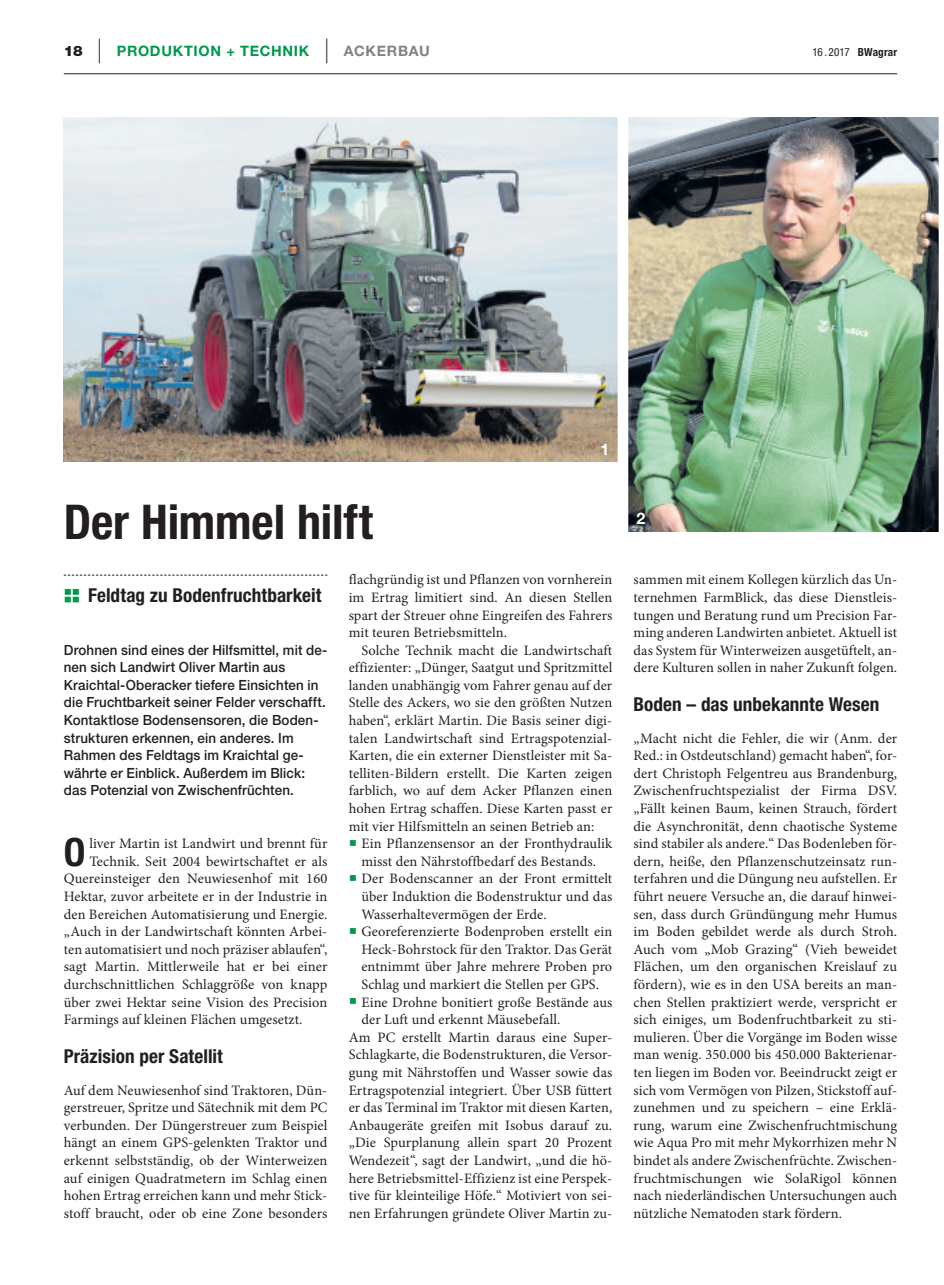
<style>
.page{position:relative;width:944px;height:1285px;background:#fff}
.page>*{position:absolute;margin:0;border:0;box-sizing:border-box;transform-origin:0 0}
.BWA_Head{font:700 condensed 48px "Helvetica Neue LT Std";letter-spacing:-.005em;color:#231f20}
.BWA_Grund_Initial_2z{font:700 condensed 39px "Helvetica Neue LT Std";color:#231f20}
.BWA_Zwischentitel{font:700 condensed 19.2px "Helvetica Neue LT Std";letter-spacing:.005em;color:#231f20}
.BWA_Unterzeile{font:700 condensed 19.2px "Helvetica Neue LT Std";letter-spacing:.005em;color:#231f20}
.x_Bildziffer{font:700 16.05px "Helvetica Neue LT Std";color:#fff}
.BWA_Grund_ohne_Einzu{font:14.4px/17.5px "Minion Pro";letter-spacing:.005em;color:#231f20;text-align:justify}
.BWA_Grund_mit_Einzug{font:14.4px/17.5px "Minion Pro";letter-spacing:.005em;color:#231f20;text-align:justify}
.BWA_Grund_Initial_2z-2{font:14.4px "Minion Pro";letter-spacing:.005em;color:#231f20}
.x_Seitenzahl_linke_S{font:700 14.4px "Helvetica Neue LT Std";letter-spacing:.05em;color:#00984a}
.BWA_Vorspann{font:500 14.1px/17.5px "Helvetica Neue LT Std";letter-spacing:.01em;color:#231f20;scale:.95 1}
.t1{font:condensed 11.25px "Helvetica Neue LT Std";letter-spacing:-.005em;color:#231f20}
.s1{font-weight:900;color:#231f20}
.s2{font-weight:100;font-size:24.6px;color:#231f20}
.s3{color:#808285}
.s4{font-weight:700}
.s5{font-weight:900;font-stretch:normal;font-size:24px;color:#00984a}
.s6{font-size:19.95px;color:#00984a}
</style>
<div class="page">
<hr style="left:64px;top:73px;width:833px;height:1px;background:#231f20">
<svg style="left:64px;top:574px;width:263px;height:1px"></svg>
<svg style="left:65px;top:588px;width:14px;height:14px"></svg>
<img style="left:628px;top:117px;width:311px;height:414px">
<img style="left:64px;top:117px;width:554px;height:344px">
<p class="x_Seitenzahl_linke_S" style="left:64px;top:42px;width:367px"><span class="s1">18</span> <span class="s2">|</span> PRODUKTION + TECHNIK <span class="s2">|</span> <span class="s3">ACKERBAU</span></p>
<p class="t1" style="left:812px;top:46px;width:86px">16 . 2017 <span class="s4">BWagrar</span></p>
<p class="x_Bildziffer" style="left:600px;top:439px;width:10px">1</p>
<p class="BWA_Head" style="left:64px;top:492px;width:311px">Der Himmel hilft</p>
<p class="x_Bildziffer" style="left:637px;top:508px;width:10px">2</p>
<p class="BWA_Unterzeile" style="left:64px;top:583px;width:259px"><span class="s5">::</span> Feldtag zu Bodenfruchtbarkeit</p>
<p class="BWA_Vorspann" style="left:64px;top:640px;width:279px">Drohnen sind eines der Hilfsmittel, mit de&shy;nen sich Landwirt Oliver Martin aus Kraichtal-Oberacker tiefere Einsichten in die Fruchtbarkeit seiner Felder verschafft.<br>Kontaktlose Bodensensoren, die Boden&shy;strukturen erkennen, ein anderes. Im Rahmen des Feldtags im Kraichtal ge&shy;währte er Einblick. Außerdem im Blick: das Potenzial von Zwischenfrüchten.</p>
<p class="BWA_Grund_Initial_2z" style="left:64px;top:828px;width:23px">O</p>
<p class="BWA_Grund_Initial_2z-2" style="left:89px;top:833px;width:240px">liver Martin ist Landwirt und brennt für</p>
<p class="BWA_Grund_Initial_2z-2" style="left:89px;top:851px;width:240px">Technik. Seit 2004 bewirtschaftet er als</p>
<p class="BWA_Grund_Initial_2z-2" style="left:64px;top:869px;width:265px">Quereinsteiger den Neuwiesenhof mit 160</p>
<p class="BWA_Grund_Initial_2z-2" style="left:64px;top:886px;width:265px">Hektar, zuvor arbeitete er in der Industrie in</p>
<p class="BWA_Grund_Initial_2z-2" style="left:64px;top:904px;width:265px">den Bereichen Automatisierung und Energie.</p>
<p class="BWA_Grund_Initial_2z-2" style="left:64px;top:921px;width:265px">„Auch in der Landwirtschaft könnten Arbei-</p>
<p class="BWA_Grund_Initial_2z-2" style="left:64px;top:939px;width:265px">ten automatisiert und noch präziser ablaufen“,</p>
<p class="BWA_Grund_Initial_2z-2" style="left:64px;top:957px;width:265px">sagt Martin. Mittlerweile hat er bei einer</p>
<p class="BWA_Grund_Initial_2z-2" style="left:64px;top:974px;width:265px">durchschnittlichen Schlaggröße von knapp</p>
<p class="BWA_Grund_Initial_2z-2" style="left:64px;top:992px;width:265px">über zwei Hektar seine Vision des Precision</p>
<p class="BWA_Grund_Initial_2z-2" style="left:64px;top:1009px;width:240px">Farmings auf kleinen Flächen umgesetzt.</p>
<p class="BWA_Zwischentitel" style="left:64px;top:1043px;width:161px">Präzision per Satellit</p>
<p class="BWA_Grund_ohne_Einzu" style="left:64px;top:1081px;width:265px">Auf dem Neuwiesenhof sind Traktoren, Dün&shy;gerstreuer, Spritze und Sätechnik mit dem PC verbunden. Der Düngerstreuer zum Beispiel hängt an einem GPS-gelenkten Traktor und erkennt selbstständig, ob der Winterweizen auf einigen Quadratmetern im Schlag einen hohen Ertrag erreichen kann und mehr Stick&shy;stoff braucht, oder ob eine Zone besonders</p>
<p class="BWA_Grund_ohne_Einzu" style="left:349px;top:571px;width:265px">flachgründig ist und Pflanzen von vornherein im Ertrag limitiert sind. An diesen Stellen spart der Streuer ohne Eingreifen des Fahrers mit teuren Betriebsmitteln.</p>
<p class="BWA_Grund_mit_Einzug" style="left:349px;top:641px;width:265px;text-indent:13px">Solche Technik macht die Landwirtschaft effizienter: „Dünger, Saatgut und Spritzmittel landen unabhängig vom Fahrer genau auf der Stelle des Ackers, wo sie den größten Nutzen haben“, erklärt Martin. Die Basis seiner digi&shy;talen Landwirtschaft sind Ertragspotenzial-Karten, die ein externer Dienstleister mit Sa&shy;telliten-Bildern erstellt. Die Karten zeigen farblich, wo auf dem Acker Pflanzen einen hohen Ertrag schaffen. Diese Karten passt er mit vier Hilfsmitteln an seinen Betrieb an:</p>
<p class="BWA_Grund_ohne_Einzu" style="left:349px;top:834px;width:265px;text-align:center"><span class="s6">■</span> Ein Pflanzensensor an der Fronthydraulik misst den Nährstoffbedarf des Bestands.</p>
<p class="BWA_Grund_ohne_Einzu" style="left:361px;top:870px;width:252px;text-indent:-13px"><span class="s6">■</span> Der Bodenscanner an der Front ermittelt über Induktion die Bodenstruktur und das Wasserhaltevermögen der Erde.</p>
<p class="BWA_Grund_ohne_Einzu" style="left:361px;top:922px;width:252px;text-indent:-13px"><span class="s6">■</span> Georeferenzierte Bodenproben erstellt ein Heck-Bohrstock für den Traktor. Das Gerät entnimmt über Jahre mehrere Proben pro Schlag und markiert die Stellen per GPS.</p>
<p class="BWA_Grund_ohne_Einzu" style="left:361px;top:993px;width:252px;text-indent:-13px"><span class="s6">■</span> Eine Drohne bonitiert große Bestände aus der Luft und erkennt Mäusebefall.</p>
<p class="BWA_Grund_ohne_Einzu" style="left:349px;top:1028px;width:265px">Am PC erstellt Martin daraus eine Super-Schlagkarte, die Bodenstrukturen, die Versor&shy;gung mit Nährstoffen und Wasser sowie das Ertragspotenzial integriert. Über USB füttert er das Terminal im Traktor mit diesen Karten, Anbaugeräte greifen mit Isobus darauf zu. „Die Spurplanung allein spart 20 Prozent Wendezeit“, sagt der Landwirt, „und die hö&shy;here Betriebsmittel-Effizienz ist eine Perspek&shy;tive für kleinteilige Höfe.“ Motiviert von sei&shy;nen Erfahrungen gründete Oliver Martin zu-</p>
<p class="BWA_Grund_ohne_Einzu" style="left:634px;top:571px;width:265px">sammen mit einem Kollegen kürzlich das Un&shy;ternehmen FarmBlick, das diese Dienstleis&shy;tungen und Beratung rund um Precision Far&shy;ming anderen Landwirten anbietet. Aktuell ist das System für Winterweizen ausgetüftelt, an&shy;dere Kulturen sollen in naher Zukunft folgen.</p>
<p class="BWA_Zwischentitel" style="left:634px;top:692px;width:247px">Boden – das unbekannte Wesen</p>
<p class="BWA_Grund_ohne_Einzu" style="left:634px;top:729px;width:265px">„Macht nicht die Fehler, die wir (Anm. der Red.: in Ostdeutschland) gemacht haben“, for&shy;dert Christoph Felgentreu aus Brandenburg, Zwischenfruchtspezialist der Firma DSV. „Fällt keinen Baum, keinen Strauch, fördert die Asynchronität, denn chaotische Systeme sind stabiler als andere.“ Das Bodenleben för&shy;dern, heiße, den Pflanzenschutzeinsatz run&shy;terfahren und die Düngung neu aufstellen. Er führt neuere Versuche an, die darauf hinwei&shy;sen, dass durch Gründüngung mehr Humus im Boden gebildet werde als durch Stroh.<br>Auch vom „Mob Grazing“ (Vieh beweidet Flächen, um den organischen Kreislauf zu fördern), wie es in den USA bereits an man&shy;chen Stellen praktiziert werde, verspricht er sich einiges, um Bodenfruchtbarkeit zu sti&shy;mulieren. Über die Vorgänge im Boden wisse man wenig. 350.000 bis 450.000 Bakterienar&shy;ten liegen im Boden vor. Beeindruckt zeigt er sich vom Vermögen von Pilzen, Stickstoff auf&shy;zunehmen und zu speichern – eine Erklä&shy;rung, warum eine Zwischenfruchtmischung wie Aqua Pro mit mehr Mykorrhizen mehr N bindet als andere Zwischenfrüchte. Zwischen&shy;fruchtmischungen wie SolaRigol können nach niederländischen Untersuchungen auch nützliche Nematoden stark fördern.</p>
</div>
